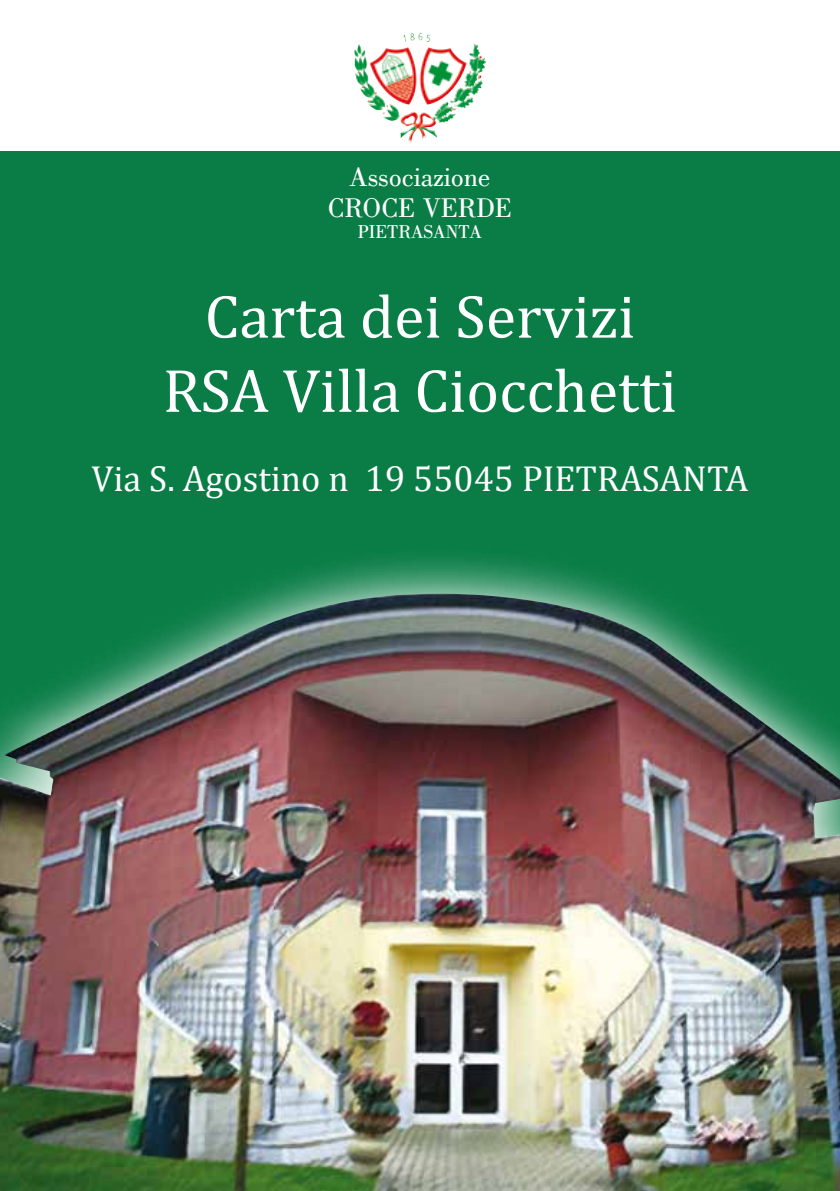
<style>
.page{position:relative;width:840px;height:1191px;background:#fff}
.page>*{position:absolute;margin:0;border:0;box-sizing:border-box;transform-origin:0 0}
.t1{font:61.8px/74.2px "Cambria";color:#fff;text-align:center}
.t2{font:36.4px "Cambria";color:#fff}
.t3{font:27.8px/30.6px "Bodoni";color:#fff;text-align:center}
.t4{font:19.2px "Bodoni";color:#fff}
</style>
<div class="page">
<div style="left:0;top:152px;width:839px;height:1039px;background:#0a7d46"></div>
<svg style="left:253px;top:559px;width:382px;height:34px"></svg>
<img style="left:0;top:593px;width:839px;height:598px">
<img style="left:357px;top:33px;width:117px;height:22px">
<p class="t3" style="left:327px;top:162px;width:186px">ASSOCIAZIONE<br>CROCE VERDE</p>
<p class="t4" style="left:357px;top:221px;width:122px">PIETRASANTA</p>
<p class="t1" style="left:163px;top:279px;width:515px">Carta dei Servizi<br>RSA Villa Ciocchetti</p>
<p class="t2" style="left:91px;top:457px;width:658px">Via S. Agostino n 19 55045 PIETRASANTA</p>
</div>
